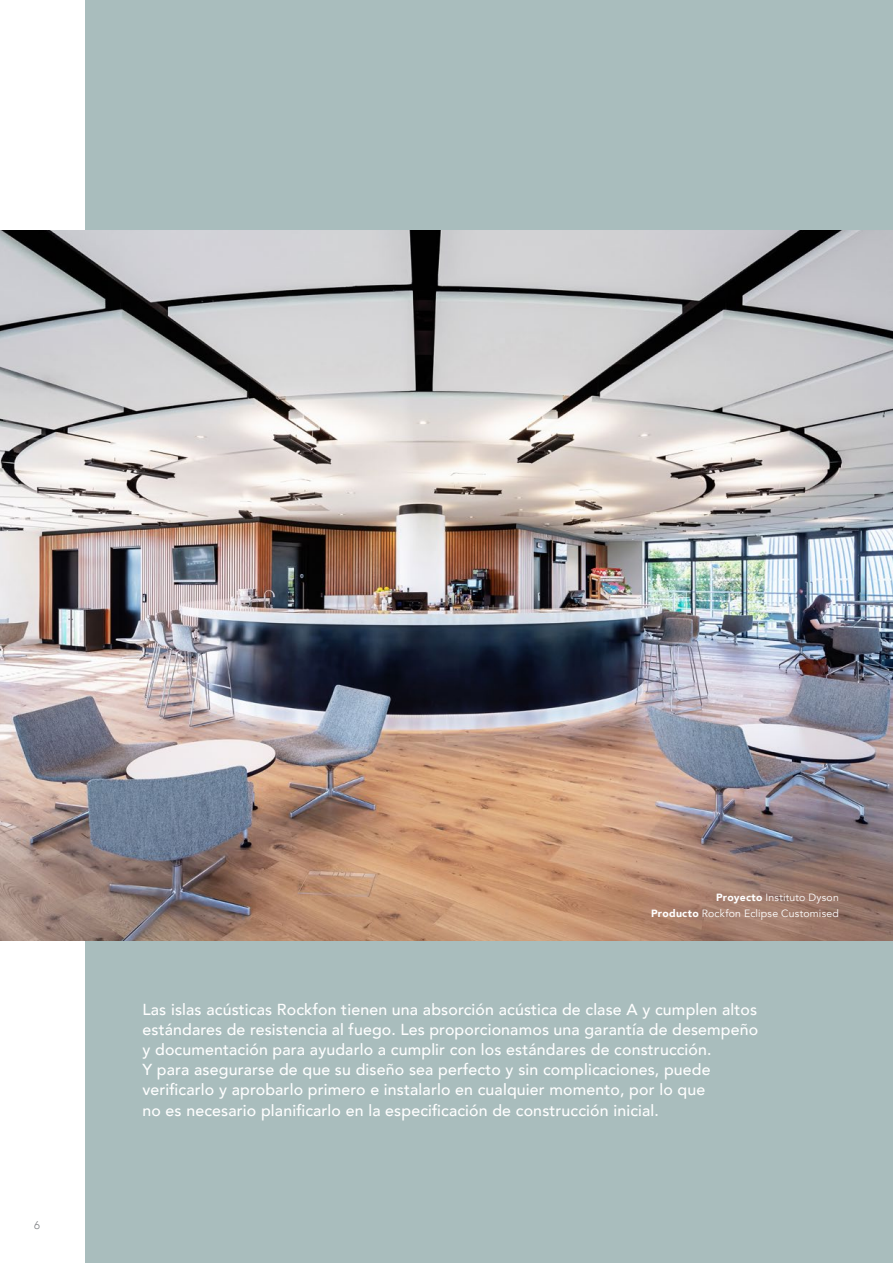
<style>
.page{position:relative;width:893px;height:1263px;background:#fff}
.page>*{position:absolute;margin:0;border:0;box-sizing:border-box;transform-origin:0 0}
.t1{font:500 15.9px/20.1px "Avenir";letter-spacing:.01em;color:#fff}
.t2{font:300 11.25px "Avenir";color:#808285}
.t3{font:10.5px/16.5px "Avenir";letter-spacing:.025em;color:#fff;text-align:right}
.s1{font-weight:900}
</style>
<div class="page">
<div style="left:85px;top:0;width:808px;height:1263px;background:#a9bdbd"></div>
<img style="left:0;top:230px;width:893px;height:711px">
<p class="t2" style="left:34px;top:1218px;width:7px">6</p>
<p class="t3" style="left:651px;top:889px;width:189px"><span class="s1">Proyecto</span> Instituto Dyson<br><span class="s1">Producto</span> Rockfon Eclipse Customised</p>
<p class="t1" style="left:142px;top:998px;width:617px">Las islas acústicas Rockfon tienen una absorción acústica de clase A y cumplen altos estándares de resistencia al fuego. Les proporcionamos una garantía de desempeño y documentación para ayudarlo a cumplir con los estándares de construcción.<br>Y para asegurarse de que su diseño sea perfecto y sin complicaciones, puede verificarlo y aprobarlo primero e instalarlo en cualquier momento, por lo que<br>no es necesario planificarlo en la especificación de construcción inicial.</p>
</div>
